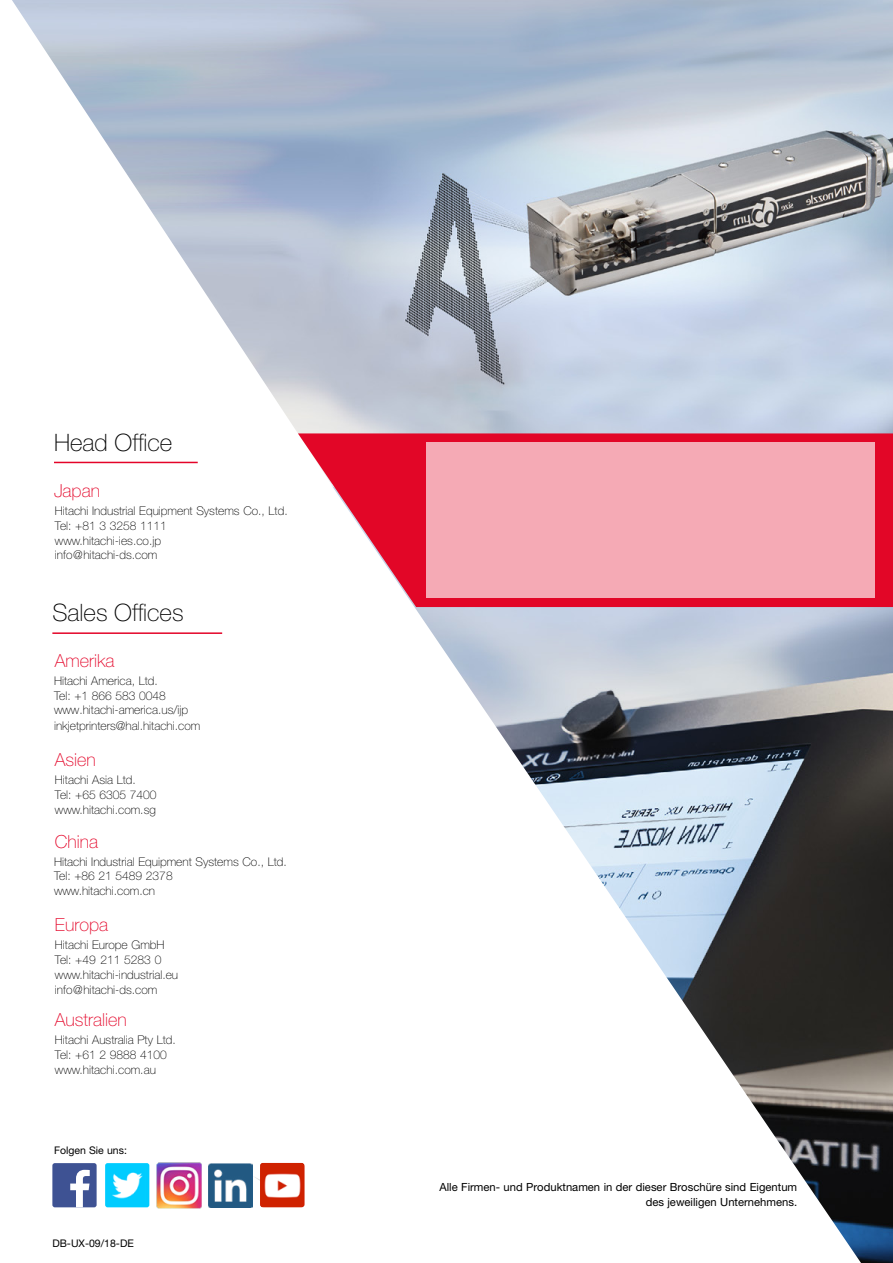
<style>
.page{position:relative;width:893px;height:1263px;background:#fff}
.page>*{position:absolute;margin:0;border:0;box-sizing:border-box;transform-origin:0 0}
.t1{font:100 24px "Helvetica Neue LT Pro";color:#000}
.t2{font:100 18px "Helvetica Neue LT Pro";color:#e40428}
.t3{font:100 12px/15px "Helvetica Neue LT Pro";color:#000}
.t4{font:11.25px/14.9px "Helvetica Neue LT Pro";color:#000;text-align:right}
.t5{font:10.5px "Helvetica Neue LT Pro";color:#000}
</style>
<div class="page">
<hr style="left:52px;top:632px;width:170px;height:2px;background:#e40428">
<div style="left:52px;top:1163px;width:45px;height:44px;background:#3e5293;border-radius:2px"></div>
<svg style="left:70px;top:1170px;width:20px;height:37px"></svg>
<svg style="left:252px;top:1176px;width:8px;height:17px"></svg>
<div style="left:105px;top:1163px;width:44px;height:44px;background:#0cf;border-radius:2px"></div>
<img style="left:112px;top:1172px;width:31px;height:27px">
<img style="left:208px;top:1163px;width:44px;height:44px">
<img style="left:157px;top:1162px;width:44px;height:47px">
<div style="left:260px;top:1163px;width:44px;height:44px;background:#cf2200;border-radius:2px"></div>
<img style="left:260px;top:1164px;width:44px;height:43px">
<img style="left:414px;top:607px;width:479px;height:656px">
<img style="left:12px;top:0;width:881px;height:464px">
<svg style="left:298px;top:433px;width:595px;height:174px;fill:#e20627"></svg>
<div style="left:426px;top:443px;width:448px;height:155px;background:#f5aab5"></div>
<h1 class="t1" style="left:54px;top:429px;width:120px">Head Office</h1>
<h2 class="t2" style="left:54px;top:480px;width:48px">Japan</h2>
<p class="t3" style="left:55px;top:503px;width:234px">Hitachi Industrial Equipment Systems Co., Ltd.<br>Tel: +81 3 3258 1111<br>www.hitachi-ies.co.jp<br>info@hitachi-ds.com</p>
<h1 class="t1" style="left:52px;top:598px;width:133px">Sales Offices</h1>
<h2 class="t2" style="left:55px;top:650px;width:61px">Amerika</h2>
<p class="t3" style="left:54px;top:673px;width:136px">Hitachi America, Ltd.<br>Tel: +1 866 583 0048 www.hitachi-america.us/ijp</p>
<p class="t3" style="left:54px;top:718px;width:148px">inkjetprinters@hal.hitachi.com</p>
<h2 class="t2" style="left:55px;top:749px;width:43px">Asien</h2>
<p class="t3" style="left:55px;top:772px;width:103px">Hitachi Asia Ltd.<br>Tel: +65 6305 7400 www.hitachi.com.sg</p>
<h2 class="t2" style="left:55px;top:831px;width:45px">China</h2>
<p class="t3" style="left:54px;top:854px;width:234px">Hitachi Industrial Equipment Systems Co., Ltd.<br>Tel: +86 21 5489 2378<br>www.hitachi.com.cn</p>
<h2 class="t2" style="left:55px;top:914px;width:55px">Europa</h2>
<p class="t3" style="left:55px;top:937px;width:125px">Hitachi Europe GmbH<br>Tel: +49 211 5283 0 www.hitachi-industrial.eu info@hitachi-ds.com</p>
<h2 class="t2" style="left:55px;top:1009px;width:74px">Australien</h2>
<p class="t3" style="left:55px;top:1032px;width:122px">Hitachi Australia Pty Ltd.<br>Tel: +61 2 9888 4100 www.hitachi.com.au</p>
<p class="t5" style="left:54px;top:1144px;width:74px">Folgen Sie uns:</p>
<p class="t5" style="left:52px;top:1237px;width:83px">DB-UX-09/18-DE</p>
<p class="t4" style="left:439px;top:1179px;width:359px">Alle Firmen- und Produktnamen in der dieser Broschüre sind Eigentum des jeweiligen Unternehmens.</p>
</div>
